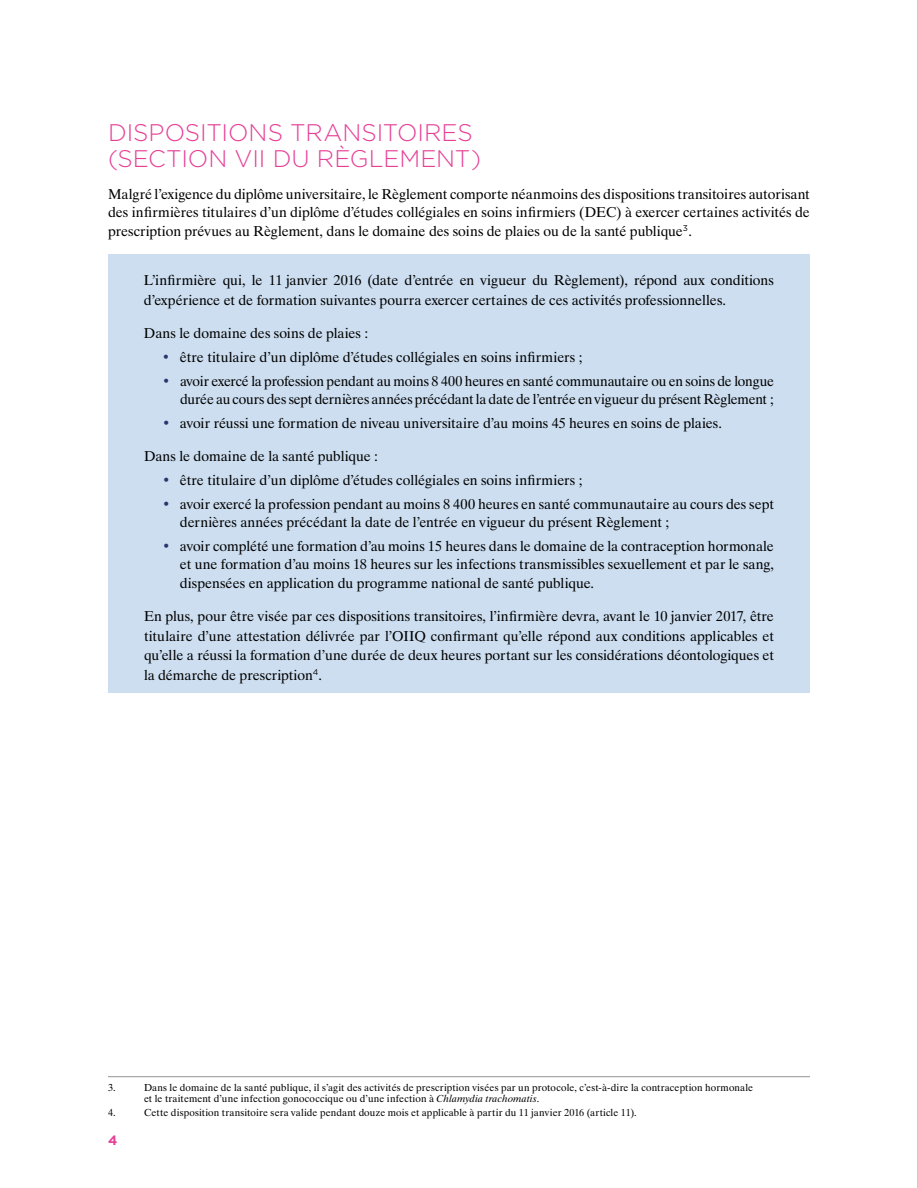
<style>
.page{position:relative;width:918px;height:1188px;background:#fff}
.page>*{position:absolute;margin:0;border:0;box-sizing:border-box;transform-origin:0 0}
.t1{font:300 24px/25.5px "Gotham HTF";color:#e64097}
.t2{font:14.25px/19.5px "Dutch 801 BT";letter-spacing:-.005em;color:#000;text-align:justify}
.t3{font:700 13.5px "Gotham HTF";color:#e64097}
.t4{font:10.2px/12px "Dutch 801 BT";letter-spacing:.01em;color:#000}
.s1{color:#363c74}
.s2{font-style:italic}
</style>
<div class="page">
<hr style="left:108px;top:1076px;width:702px;height:1px;background:#939598">
<div style="left:108px;top:254px;width:702px;height:439px;background:#ccdef0"></div>
<hr style="left:917px;top:0;width:1px;height:1188px;background:#bcbec0">
<h1 class="t1" style="left:108px;top:120px;width:375px">DISPOSITIONS TRANSITOIRES (SECTION VII DU RÈGLEMENT)</h1>
<p class="t2" style="left:108px;top:185px;width:704px;line-height:18.3px">Malgré l’exigence du diplôme universitaire, le Règlement comporte néanmoins des dispositions transitoires autorisant des infirmières titulaires d’un diplôme d’études collégiales en soins infirmiers (DEC) à exercer certaines activités de prescription prévues au Règlement, dans le domaine des soins de plaies ou de la santé publique<sup>3</sup>.</p>
<p class="t2" style="left:144px;top:270px;width:631px">L’infirmière qui, le 11 janvier 2016 (date d’entrée en vigueur du Règlement), répond aux conditions d’expérience et de formation suivantes pourra exercer certaines de ces activités professionnelles.</p>
<p class="t2" style="left:144px;top:323px;width:226px">Dans le domaine des soins de plaies :</p>
<p class="t2" style="left:162px;top:348px;width:422px"><span class="s1">•</span> être titulaire d’un diplôme d’études collégiales en soins infirmiers ;</p>
<p class="t2" style="left:162px;top:371px;width:614px;line-height:18.8px;text-align:right"><span class="s1">•</span> avoir exercé la profession pendant au moins 8 400 heures en santé communautaire ou en soins de longue durée au cours des sept dernières années précédant la date de l’entrée en vigueur du présent Règlement ;</p>
<p class="t2" style="left:162px;top:413px;width:562px"><span class="s1">•</span> avoir réussi une formation de niveau universitaire d’au moins 45 heures en soins de plaies.</p>
<p class="t2" style="left:144px;top:446px;width:236px">Dans le domaine de la santé publique :</p>
<p class="t2" style="left:162px;top:471px;width:422px"><span class="s1">•</span> être titulaire d’un diplôme d’études collégiales en soins infirmiers ;</p>
<p class="t2" style="left:180px;top:494px;width:595px;line-height:18.8px;text-indent:-18px"><span class="s1">•</span> avoir exercé la profession pendant au moins 8 400 heures en santé communautaire au cours des sept dernières années précédant la date de l’entrée en vigueur du présent Règlement ;</p>
<p class="t2" style="left:180px;top:536px;width:596px;line-height:18.8px;text-indent:-18px"><span class="s1">•</span> avoir complété une formation d’au moins 15 heures dans le domaine de la contraception hormonale et une formation d’au moins 18 heures sur les infections transmissibles sexuellement et par le sang, dispensées en application du programme national de santé publique.</p>
<p class="t2" style="left:144px;top:606px;width:632px">En plus, pour être visée par ces dispositions transitoires, l’infirmière devra, avant le 10 janvier 2017, être titulaire d’une attestation délivrée par l’OIIQ confirmant qu’elle répond aux conditions applicables et qu’elle a réussi la formation d’une durée de deux heures portant sur les considérations déontologiques et la démarche de prescription<sup>4</sup>.</p>
<p class="t4" style="left:108px;top:1081px;width:9px">3.</p>
<p class="t4" style="left:144px;top:1081px;width:611px">Dans le domaine de la santé publique, il s’agit des activités de prescription visées par un protocole, c’est-à-dire la contraception hormonale et le traitement d’une infection gonococcique ou d’une infection à <span class="s2">Chlamydia trachomatis</span>.</p>
<p class="t4" style="left:108px;top:1106px;width:9px">4.</p>
<p class="t4" style="left:144px;top:1106px;width:494px">Cette disposition transitoire sera valide pendant douze mois et applicable à partir du 11 janvier 2016 (article 11).</p>
<p class="t3" style="left:108px;top:1133px;width:11px">4</p>
</div>
